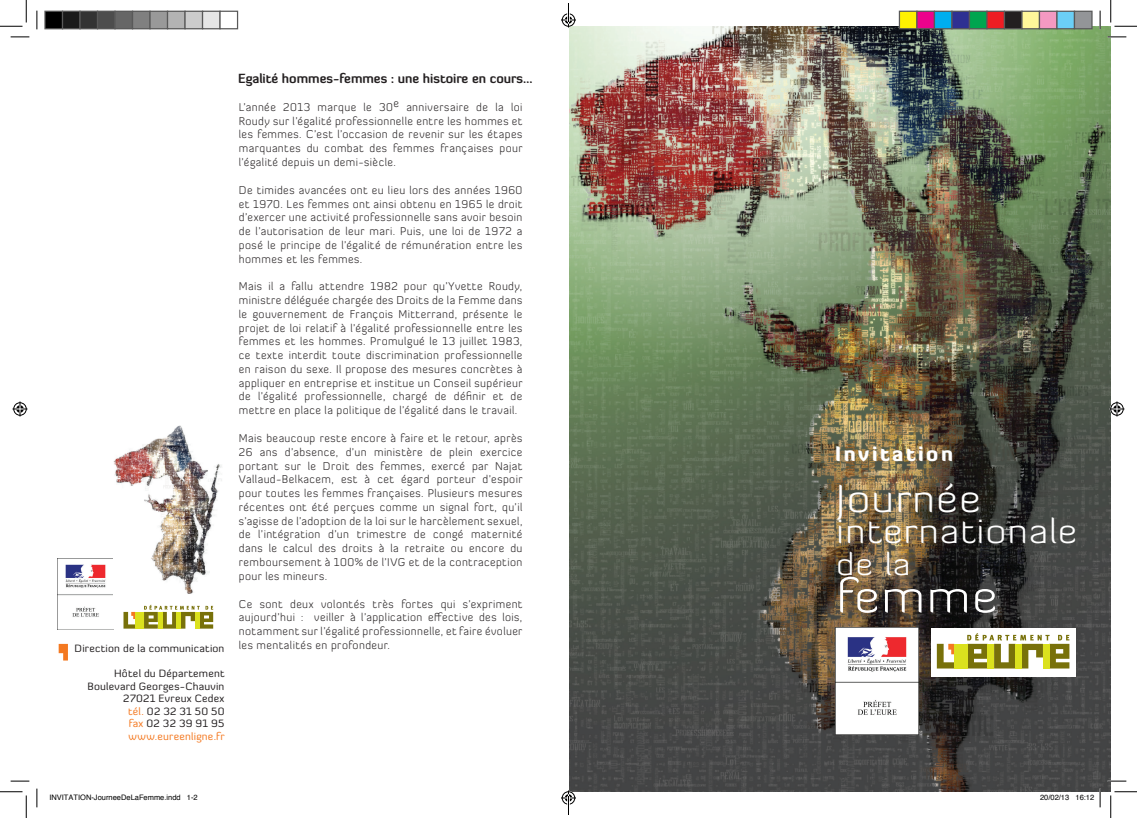
<style>
.page{position:relative;width:1137px;height:818px;background:#fff}
.page>*{position:absolute;margin:0;border:0;box-sizing:border-box;transform-origin:0 0}
.t1{font:300 46px "Diavlo";letter-spacing:.02em;color:#fff;scale:1.14 1}
.t2{font:300 38.75px "Diavlo";letter-spacing:.02em;color:#fff;scale:1.14 1}
.t3{font:300 34.5px "Diavlo";letter-spacing:.02em;color:#fff;scale:1.14 1}
.t4{font:300 31.5px "Diavlo";color:#fff;scale:1.14 1}
.t5{font:900 20px "Diavlo";letter-spacing:.13em;color:#fff}
.t6{font:700 12.88px "Diavlo";color:#231f20}
.t7{font:300 11.25px/13.8px "Diavlo";letter-spacing:.035em;color:#231f20;text-align:justify}
.t8{font:10.5px/12.6px "Diavlo";letter-spacing:.02em;color:#231f20;text-align:right}
.t9{font:7.5px "Helvetica";color:#000}
.s1{color:#f47921}
</style>
<div class="page">
<svg style="left:123px;top:612px;width:12px;height:17px"></svg>
<svg style="left:144px;top:605px;width:69px;height:24px"></svg>
<hr style="left:158px;top:612px;width:4px;height:17px;background:#dbe11e">
<hr style="left:195px;top:612px;width:4px;height:17px;background:#dbe11e">
<div style="left:135px;top:612px;width:9px;height:17px;background:#dbe11e"></div>
<hr style="left:177px;top:612px;width:4px;height:17px;background:#dbe11e">
<img style="left:58px;top:558px;width:55px;height:59px">
<img style="left:569px;top:26px;width:542px;height:766px">
<div style="left:931px;top:628px;width:144px;height:49px;background:#fff"></div>
<svg style="left:937px;top:644px;width:17px;height:24px"></svg>
<svg style="left:967px;top:633px;width:102px;height:35px"></svg>
<div style="left:987px;top:644px;width:7px;height:24px;background:#dbe11e"></div>
<div style="left:1043px;top:644px;width:6px;height:24px;background:#dbe11e"></div>
<div style="left:954px;top:644px;width:13px;height:24px;background:#dbe11e"></div>
<div style="left:1015px;top:644px;width:6px;height:24px;background:#dbe11e"></div>
<svg style="left:59px;top:644px;width:9px;height:16px"></svg>
<img style="left:836px;top:628px;width:82px;height:106px">
<img style="left:113px;top:425px;width:109px;height:169px">
<svg style="left:11px;top:36px;width:18px;height:2px"></svg>
<svg style="left:1107px;top:36px;width:19px;height:2px"></svg>
<svg style="left:11px;top:780px;width:18px;height:2px"></svg>
<svg style="left:1107px;top:780px;width:19px;height:2px"></svg>
<svg style="left:36px;top:11px;width:2px;height:18px"></svg>
<svg style="left:36px;top:788px;width:2px;height:19px"></svg>
<svg style="left:1099px;top:11px;width:2px;height:18px"></svg>
<svg style="left:0;top:0;width:27px;height:27px"></svg>
<svg style="left:0;top:791px;width:27px;height:27px"></svg>
<svg style="left:1110px;top:0;width:27px;height:27px"></svg>
<svg style="left:1110px;top:791px;width:27px;height:27px"></svg>
<svg style="left:13px;top:401px;width:15px;height:15px"></svg>
<svg style="left:1109px;top:401px;width:15px;height:15px"></svg>
<div style="left:45px;top:11px;width:18px;height:18px;background:#000"></div>
<div style="left:44px;top:11px;width:19px;height:18px;border:1px solid #595959"></div>
<div style="left:63px;top:11px;width:17px;height:18px;background:#1a1a1a"></div>
<div style="left:62px;top:11px;width:19px;height:18px;border:1px solid #595959"></div>
<div style="left:80px;top:11px;width:18px;height:18px;background:#333"></div>
<div style="left:79px;top:11px;width:19px;height:18px;border:1px solid #595959"></div>
<div style="left:98px;top:11px;width:17px;height:18px;background:#4d4d4d"></div>
<div style="left:97px;top:11px;width:19px;height:18px;border:1px solid #595959"></div>
<div style="left:115px;top:11px;width:18px;height:18px;background:#666"></div>
<div style="left:114px;top:11px;width:19px;height:18px;border:1px solid #595959"></div>
<div style="left:133px;top:11px;width:17px;height:18px;background:#808080"></div>
<div style="left:132px;top:11px;width:19px;height:18px;border:1px solid #595959"></div>
<div style="left:150px;top:11px;width:18px;height:18px;background:#999"></div>
<div style="left:149px;top:11px;width:19px;height:18px;border:1px solid #595959"></div>
<div style="left:168px;top:11px;width:17px;height:18px;background:#b3b3b3"></div>
<div style="left:167px;top:11px;width:19px;height:18px;border:1px solid #595959"></div>
<div style="left:185px;top:11px;width:18px;height:18px;background:#ccc"></div>
<div style="left:184px;top:11px;width:19px;height:18px;border:1px solid #595959"></div>
<div style="left:203px;top:11px;width:17px;height:18px;background:#e6e6e6"></div>
<div style="left:202px;top:11px;width:19px;height:18px;border:1px solid #595959"></div>
<div style="left:219px;top:11px;width:19px;height:18px;border:1px solid #595959"></div>
<div style="left:899px;top:11px;width:18px;height:18px;background:#fff101"></div>
<div style="left:899px;top:11px;width:18px;height:18px;border:1px solid #595959"></div>
<div style="left:917px;top:11px;width:17px;height:18px;background:#ed028c"></div>
<div style="left:916px;top:11px;width:19px;height:18px;border:1px solid #595959"></div>
<div style="left:934px;top:11px;width:18px;height:18px;background:#00aeef"></div>
<div style="left:934px;top:11px;width:18px;height:18px;border:1px solid #595959"></div>
<div style="left:952px;top:11px;width:17px;height:18px;background:#2e3092"></div>
<div style="left:951px;top:11px;width:19px;height:18px;border:1px solid #595959"></div>
<div style="left:969px;top:11px;width:18px;height:18px;background:#00a54f"></div>
<div style="left:969px;top:11px;width:18px;height:18px;border:1px solid #595959"></div>
<div style="left:987px;top:11px;width:17px;height:18px;background:#ee1d23"></div>
<div style="left:986px;top:11px;width:19px;height:18px;border:1px solid #595959"></div>
<div style="left:1004px;top:11px;width:18px;height:18px;background:#231f20"></div>
<div style="left:1004px;top:11px;width:18px;height:18px;border:1px solid #595959"></div>
<div style="left:1022px;top:11px;width:17px;height:18px;background:#fff79a"></div>
<div style="left:1021px;top:11px;width:19px;height:18px;border:1px solid #595959"></div>
<div style="left:1039px;top:11px;width:18px;height:18px;background:#f499c2"></div>
<div style="left:1039px;top:11px;width:18px;height:18px;border:1px solid #595959"></div>
<div style="left:1057px;top:11px;width:17px;height:18px;background:#6bcff6"></div>
<div style="left:1056px;top:11px;width:19px;height:18px;border:1px solid #595959"></div>
<div style="left:1074px;top:11px;width:18px;height:18px;background:#939598"></div>
<div style="left:1074px;top:11px;width:18px;height:18px;border:1px solid #595959"></div>
<svg style="left:1076px;top:788px;width:25px;height:19px"></svg>
<svg style="left:561px;top:3px;width:15px;height:25px"></svg>
<svg style="left:561px;top:790px;width:15px;height:25px"></svg>
<p class="t8" style="left:75px;top:641px;width:151px">Direction de la communication</p>
<p class="t8" style="left:87px;top:667px;width:139px">Hôtel du Département<br>Boulevard Georges-Chauvin<br>27021 Evreux Cedex<br><span class="s1">tél.</span> 02 32 31 50 50<br><span class="s1">fax</span> 02 32 39 91 95 <span class="s1">www.eureenligne.fr</span></p>
<p class="t6" style="left:238px;top:70px;width:296px">Egalité hommes-femmes : une histoire en cours…</p>
<p class="t7" style="left:239px;top:100px;width:285px">L’année 2013 marque le 30e anniversaire de la loi Roudy sur l’égalité professionnelle entre les hommes et les femmes. C’est l’occasion de revenir sur les étapes marquantes du combat des femmes françaises pour l’égalité depuis un demi-siècle.</p>
<p class="t7" style="left:239px;top:183px;width:285px">De timides avancées ont eu lieu lors des années 1960 et 1970. Les femmes ont ainsi obtenu en 1965 le droit d’exercer une activité professionnelle sans avoir besoin de l’autorisation de leur mari. Puis, une loi de 1972 a posé le principe de l’égalité de rémunération entre les hommes et les femmes.</p>
<p class="t7" style="left:239px;top:280px;width:285px">Mais il a fallu attendre 1982 pour qu’Yvette Roudy, ministre déléguée chargée des Droits de la Femme dans le gouvernement de François Mitterrand, présente le projet de loi relatif à l’égalité professionnelle entre les femmes et les hommes. Promulgué le 13 juillet 1983, ce texte interdit toute discrimination professionnelle en raison du sexe. Il propose des mesures concrètes à appliquer en entreprise et institue un Conseil supérieur de l’égalité professionnelle, chargé de définir et de mettre en place la politique de l’égalité dans le travail.</p>
<p class="t7" style="left:239px;top:431px;width:285px">Mais beaucoup reste encore à faire et le retour, après 26 ans d’absence, d’un ministère de plein exercice portant sur le Droit des femmes, exercé par Najat Vallaud-Belkacem, est à cet égard porteur d’espoir pour toutes les femmes françaises. Plusieurs mesures récentes ont été perçues comme un signal fort, qu’il s’agisse de l’adoption de la loi sur le harcèlement sexuel, de l’intégration d’un trimestre de congé maternité dans le calcul des droits à la retraite ou encore du remboursement à 100% de l’IVG et de la contraception pour les mineurs.</p>
<p class="t7" style="left:239px;top:597px;width:285px">Ce sont deux volontés très fortes qui s’expriment aujourd’hui : veiller à l’application effective des lois, notamment sur l’égalité professionnelle, et faire évoluer les mentalités en profondeur.</p>
<h3 class="t5" style="left:835px;top:441px;width:120px">Invitation</h3>
<h2 class="t2" style="left:836px;top:474px;width:128px">Journée</h2>
<h3 class="t3" style="left:836px;top:510px;width:213px">internationale</h3>
<h3 class="t4" style="left:836px;top:544px;width:67px">de la</h3>
<h1 class="t1" style="left:836px;top:568px;width:143px">femme</h1>
<p class="t9" style="left:49px;top:791px;width:150px">INVITATION-JourneeDeLaFemme.indd 1-2</p>
<p class="t9" style="left:1040px;top:791px;width:56px">20/02/13 16:12</p>
</div>
